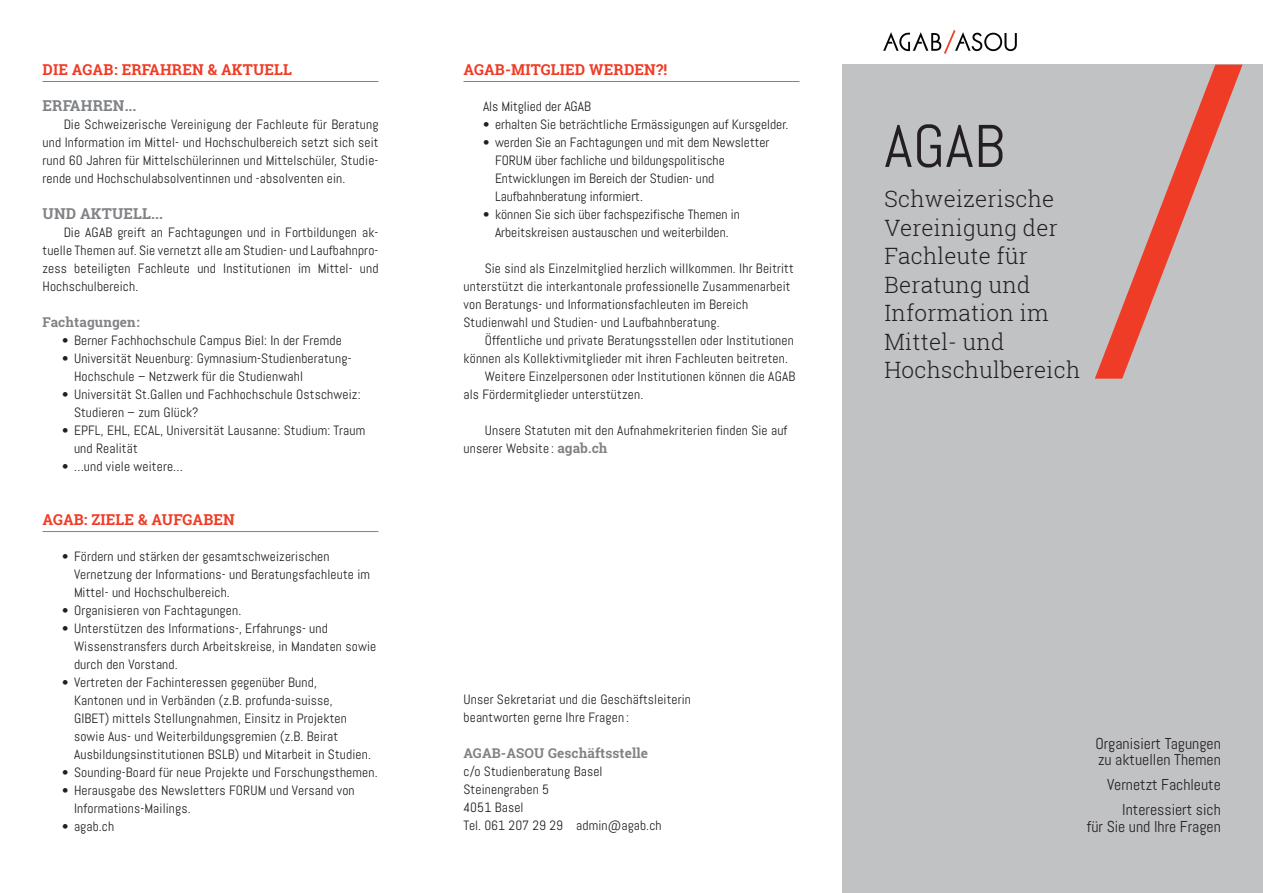
<style>
.page{position:relative;width:1263px;height:893px;background:#fff}
.page>*{position:absolute;margin:0;border:0;box-sizing:border-box;transform-origin:0 0}
.t1{font:60px "Abel";color:#231f20}
.t2{font:300 22.5px/28.5px "Roboto Slab";letter-spacing:.01em;color:#231f20}
.t3{font:15.75px/16.5px "Abel";color:#231f20}
.t4{font:700 15px "Roboto Slab";letter-spacing:.01em;color:#ef3c26}
.t5{font:700 15px "Roboto Slab";letter-spacing:.01em;color:#808285}
.t6{font:13.5px/18px "Abel";letter-spacing:.01em;color:#231f20}
.t7{font:700 13.5px "Roboto Slab";letter-spacing:.01em;color:#808285}
.s1{font-family:"Roboto Slab";font-weight:700;color:#808285}
</style>
<div class="page">
<hr style="left:43px;top:81px;width:335px;height:1px;background:#808285">
<hr style="left:43px;top:531px;width:335px;height:1px;background:#808285">
<hr style="left:463px;top:81px;width:336px;height:1px;background:#808285">
<div style="left:842px;top:65px;width:421px;height:828px;background:#c1c2c4"></div>
<svg style="left:1095px;top:65px;width:147px;height:314px"></svg>
<img style="left:883px;top:30px;width:133px;height:23px">
<p class="t4" style="left:43px;top:60px;width:251px">DIE AGAB : ERFAHREN &amp; AKTUELL</p>
<p class="t5" style="left:43px;top:96px;width:95px">ERFAHREN...</p>
<p class="t6" style="left:43px;top:116px;width:337px;text-align:justify;text-indent:21px">Die Schweizerische Vereinigung der Fachleute für Beratung und Information im Mittel- und Hochschulbereich setzt sich seit rund 60 Jahren für Mittelschülerinnen und Mittelschüler, Studie&shy;rende und Hochschulabsolventinnen und -absolventen ein.</p>
<p class="t5" style="left:43px;top:204px;width:122px">UND AKTUELL...</p>
<p class="t6" style="left:43px;top:224px;width:337px;text-align:justify;text-indent:21px">Die AGAB greift an Fachtagungen und in Fortbildungen ak&shy;tuelle Themen auf. Sie vernetzt alle am Studien- und Laufbahnpro&shy;zess beteiligten Fachleute und Institutionen im Mittel- und Hochschulbereich.</p>
<p class="t7" style="left:43px;top:313px;width:99px">Fachtagungen :</p>
<p class="t6" style="left:62px;top:332px;width:281px">• Berner Fachhochschule Campus Biel: In der Fremde</p>
<p class="t6" style="left:74px;top:350px;width:279px;text-indent:-12px">• Universität Neuenburg: Gymnasium-Studienberatung-<br>Hochschule – Netzwerk für die Studienwahl</p>
<p class="t6" style="left:74px;top:386px;width:288px;text-indent:-12px">• Universität St.Gallen und Fachhochschule Ostschweiz:<br>Studieren – zum Glück?</p>
<p class="t6" style="left:74px;top:422px;width:293px;text-indent:-12px">• EPFL, EHL, ECAL, Universität Lausanne: Studium: Traum und Realität</p>
<p class="t6" style="left:62px;top:458px;width:123px">• …und viele weitere…</p>
<p class="t4" style="left:43px;top:510px;width:194px">AGAB: ZIELE &amp; AUFGABEN</p>
<p class="t6" style="left:74px;top:548px;width:298px;text-indent:-12px">• Fördern und stärken der gesamtschweizerischen<br>Vernetzung der Informations- und Beratungsfachleute im<br>Mittel- und Hochschulbereich.</p>
<p class="t6" style="left:62px;top:602px;width:181px">• Organisieren von Fachtagungen.</p>
<p class="t6" style="left:74px;top:620px;width:304px;text-indent:-12px">• Unterstützen des Informations-, Erfahrungs- und<br>Wissenstransfers durch Arbeitskreise, in Mandaten sowie durch den Vorstand.</p>
<p class="t6" style="left:74px;top:674px;width:298px;text-indent:-12px">• Vertreten der Fachinteressen gegenüber Bund,<br>Kantonen und in Verbänden (z.B. profunda-suisse, GIBET) mittels Stellungnahmen, Einsitz in Projekten sowie Aus- und Weiterbildungsgremien (z.B. Beirat Ausbildungsinstitutionen BSLB) und Mitarbeit in Studien.</p>
<p class="t6" style="left:62px;top:764px;width:317px">• Sounding-Board für neue Projekte und Forschungsthemen.</p>
<p class="t6" style="left:74px;top:782px;width:282px;text-indent:-12px">• Herausgabe des Newsletters FORUM und Versand von<br>Informations-Mailings.</p>
<p class="t6" style="left:62px;top:818px;width:54px">• agab.ch</p>
<p class="t4" style="left:463px;top:60px;width:205px">AGAB-MITGLIED WERDEN?!</p>
<p class="t6" style="left:483px;top:98px;width:110px">Als Mitglied der AGAB</p>
<p class="t6" style="left:483px;top:116px;width:307px">• erhalten Sie beträchtliche Ermässigungen auf Kursgelder.</p>
<p class="t6" style="left:495px;top:134px;width:276px;text-indent:-12px">• werden Sie an Fachtagungen und mit dem Newsletter FORUM über fachliche und bildungspolitische Entwicklungen im Bereich der Studien- und Laufbahnberatung informiert.</p>
<p class="t6" style="left:483px;top:206px;width:258px;text-align:center">• können Sie sich über fachspezifische Themen in<br>Arbeitskreisen austauschen und weiterbilden.</p>
<p class="t6" style="left:463px;top:260px;width:332px;text-indent:21px">Sie sind als Einzelmitglied herzlich willkommen. Ihr Beitritt unterstützt die interkantonale professionelle Zusammenarbeit von Beratungs- und Informationsfachleuten im Bereich Studienwahl und Studien- und Laufbahnberatung.</p>
<p class="t6" style="left:485px;top:332px;width:311px">Öffentliche und private Beratungsstellen oder Institutionen</p>
<p class="t6" style="left:463px;top:350px;width:326px">können als Kollektivmitglieder mit ihren Fachleuten beitreten.</p>
<p class="t6" style="left:485px;top:368px;width:312px">Weitere Einzelpersonen oder Institutionen können die AGAB</p>
<p class="t6" style="left:463px;top:386px;width:181px">als Fördermitglieder unterstützen.</p>
<p class="t6" style="left:463px;top:422px;width:325px;text-indent:21px">Unsere Statuten mit den Aufnahmekriterien finden Sie auf unserer Website : <span class="s1">agab.ch</span></p>
<p class="t6" style="left:463px;top:690px;width:229px">Unser Sekretariat und die Geschäftsleiterin beantworten gerne Ihre Fragen :</p>
<p class="t7" style="left:463px;top:744px;width:186px">AGAB-ASOU Geschäftsstelle</p>
<p class="t6" style="left:463px;top:762px;width:200px">c/o Studienberatung Basel<br>Steinengraben 5<br>4051 Basel<br>Tel. 061 207 29 29 admin@agab.ch</p>
<h1 class="t1" style="left:884px;top:108px;width:122px">AGAB</h1>
<h2 class="t2" style="left:884px;top:184px;width:197px">Schweizerische<br>Vereinigung der<br>Fachleute für<br>Beratung und<br>Information im<br>Mittel- und<br>Hochschulbereich</h2>
<p class="t3" style="left:1095px;top:735px;width:127px">Organisiert Tagungen zu aktuellen Themen</p>
<p class="t3" style="left:1107px;top:772px;width:115px;line-height:25px;text-align:right">Vernetzt Fachleute<br>Interessiert sich</p>
<p class="t3" style="left:1087px;top:818px;width:136px">für Sie und Ihre Fragen</p>
</div>
